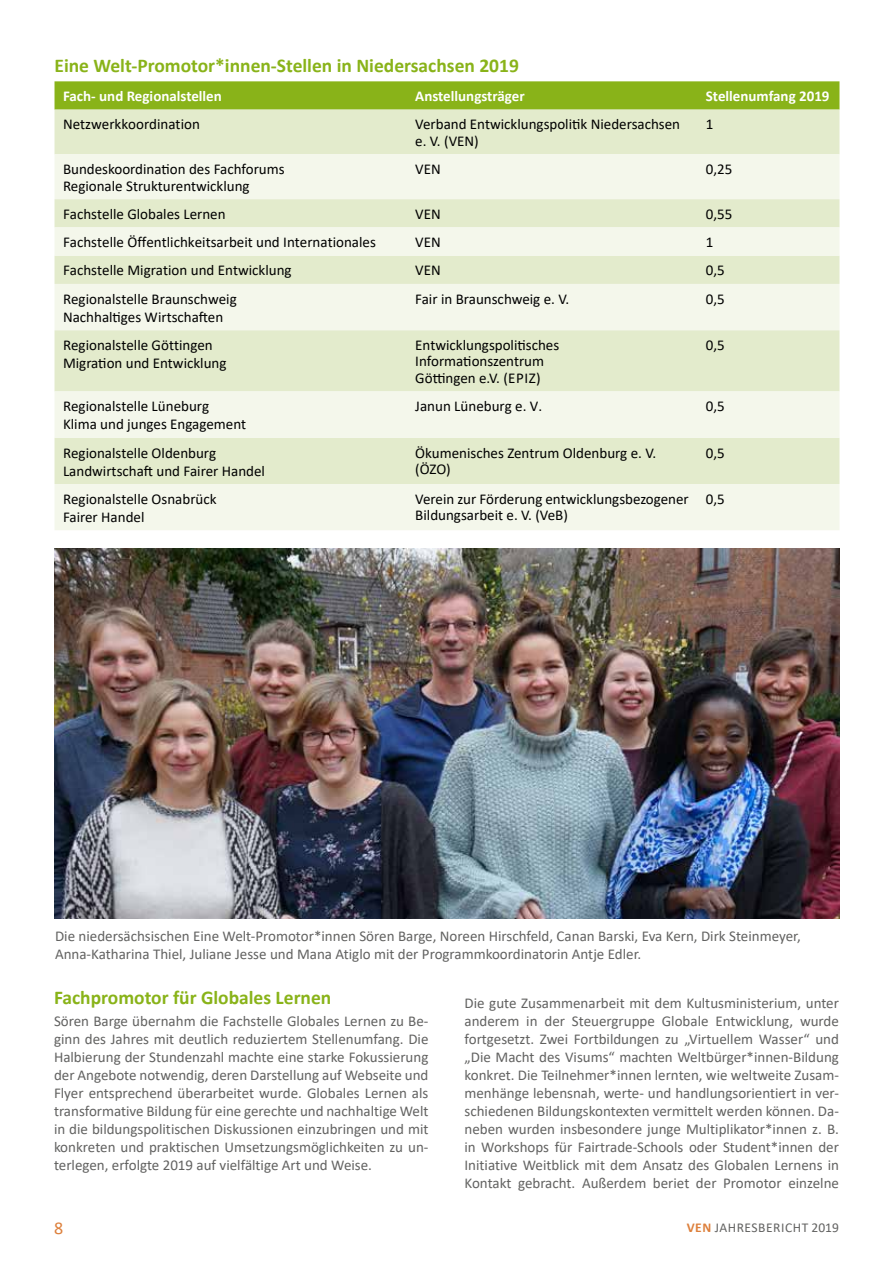
<style>
.page{position:relative;width:893px;height:1263px;background:#fff}
.page>*{position:absolute;margin:0;border:0;box-sizing:border-box;transform-origin:0 0}
.t1{font:700 19.5px "Calibri";color:#89b319}
.t2{font:18px "Calibri";color:#dd803c}
.t3{font:15px/18px "Calibri";color:#626261;text-align:justify}
.t4{font:15px/16.5px "Calibri";color:#000}
.t5{font:700 15px "Calibri";color:#fff}
.t6{font:13.5px "Calibri";letter-spacing:.04em;color:#626261}
.s1{font-weight:700;color:#dd803c}
</style>
<div class="page">
<div style="left:55px;top:81px;width:784px;height:29px;background:#89b319"></div>
<div style="left:55px;top:110px;width:784px;height:44px;background:#e3ebcc"></div>
<svg style="left:55px;top:154px;width:784px;height:376px;background:#ecf1dd"></svg>
<img style="left:55px;top:549px;width:784px;height:369px">
<h1 class="t1" style="left:55px;top:52px;width:466px">Eine Welt-Promotor*innen-Stellen in Niedersachsen 2019</h1>
<p class="t5" style="left:63px;top:86px;width:160px">Fach- und Regionalstellen</p>
<p class="t5" style="left:415px;top:86px;width:111px">Anstellungsträger</p>
<p class="t5" style="left:706px;top:86px;width:125px">Stellenumfang 2019</p>
<p class="t4" style="left:63px;top:116px;width:138px">Netzwerkkoordination</p>
<p class="t4" style="left:415px;top:116px;width:266px">Verband Entwicklungspolitik Niedersachsen e. V. (VEN)</p>
<p class="t4" style="left:706px;top:116px;width:9px">1</p>
<p class="t4" style="left:63px;top:161px;width:223px">Bundeskoordination des Fachforums<br>Regionale Strukturentwicklung</p>
<p class="t4" style="left:415px;top:161px;width:27px">VEN</p>
<p class="t4" style="left:706px;top:161px;width:28px">0,25</p>
<p class="t4" style="left:63px;top:205px;width:164px">Fachstelle Globales Lernen</p>
<p class="t4" style="left:415px;top:205px;width:27px">VEN</p>
<p class="t4" style="left:706px;top:205px;width:28px">0,55</p>
<p class="t4" style="left:63px;top:234px;width:314px">Fachstelle Öffentlichkeitsarbeit und Internationales</p>
<p class="t4" style="left:415px;top:234px;width:27px">VEN</p>
<p class="t4" style="left:706px;top:234px;width:9px">1</p>
<p class="t4" style="left:63px;top:262px;width:230px">Fachstelle Migration und Entwicklung</p>
<p class="t4" style="left:415px;top:262px;width:27px">VEN</p>
<p class="t4" style="left:706px;top:262px;width:20px">0,5</p>
<p class="t4" style="left:63px;top:289px;width:175px;line-height:18px">Regionalstelle Braunschweig<br>Nachhaltiges Wirtschaften</p>
<p class="t4" style="left:415px;top:290px;width:155px">Fair in Braunschweig e. V.</p>
<p class="t4" style="left:706px;top:290px;width:20px">0,5</p>
<p class="t4" style="left:63px;top:336px;width:165px;line-height:18px">Regionalstelle Göttingen<br>Migration und Entwicklung</p>
<p class="t4" style="left:415px;top:336px;width:145px">Entwicklungspolitisches<br>Informationszentrum<br>Göttingen e.V. (Epiz)</p>
<p class="t4" style="left:706px;top:336px;width:20px">0,5</p>
<p class="t4" style="left:63px;top:397px;width:185px;line-height:18px">Regionalstelle Lüneburg<br>Klima und junges Engagement</p>
<p class="t4" style="left:415px;top:398px;width:128px">Janun Lüneburg e. V.</p>
<p class="t4" style="left:706px;top:398px;width:20px">0,5</p>
<p class="t4" style="left:63px;top:443px;width:203px;line-height:18px">Regionalstelle Oldenburg<br>Landwirtschaft und Fairer Handel</p>
<p class="t4" style="left:415px;top:444px;width:242px">Ökumenisches Zentrum Oldenburg e. V. (ÖZO)</p>
<p class="t4" style="left:706px;top:444px;width:20px">0,5</p>
<p class="t4" style="left:63px;top:489px;width:155px;line-height:18px">Regionalstelle Osnabrück<br>Fairer Handel</p>
<p class="t4" style="left:415px;top:490px;width:275px">Verein zur Förderung entwicklungsbezogener<br>Bildungsarbeit e. V. (VeB)</p>
<p class="t4" style="left:706px;top:490px;width:20px">0,5</p>
<p class="t3" style="left:55px;top:927px;width:747px">Die niedersächsischen Eine Welt-Promotor*innen Sören Barge, Noreen Hirschfeld, Canan Barski, Eva Kern, Dirk Steinmeyer,<br>Anna-Katharina Thiel, Juliane Jesse und Mana Atiglo mit der Programmkoordinatorin Antje Edler.</p>
<h1 class="t1" style="left:54px;top:983px;width:279px">Fachpromotor für Globales Lernen</h1>
<p class="t3" style="left:54px;top:1012px;width:376px">Sören Barge übernahm die Fachstelle Globales Lernen zu Be&shy;ginn des Jahres mit deutlich reduziertem Stellenumfang. Die Halbierung der Stundenzahl machte eine starke Fokussierung der Angebote notwendig, deren Darstellung auf Webseite und Flyer entsprechend überarbeitet wurde. Globales Lernen als transformative Bildung für eine gerechte und nachhaltige Welt in die bildungspolitischen Diskussionen einzubringen und mit konkreten und praktischen Umsetzungsmöglichkeiten zu un&shy;terlegen, erfolgte 2019 auf vielfältige Art und Weise.</p>
<p class="t3" style="left:464px;top:994px;width:376px">Die gute Zusammenarbeit mit dem Kultusministerium, unter anderem in der Steuergruppe Globale Entwicklung, wurde fortgesetzt. Zwei Fortbildungen zu „Virtuellem Wasser“ und „Die Macht des Visums“ machten Weltbürger*innen-Bildung konkret. Die Teilnehmer*innen lernten, wie weltweite Zusam&shy;menhänge lebensnah, werte- und handlungsorientiert in ver&shy;schiedenen Bildungskontexten vermittelt werden können. Da&shy;neben wurden insbesondere junge Multiplikator*innen z. B. in Workshops für Fairtrade-Schools oder Student*innen der Initiative Weitblick mit dem Ansatz des Globalen Lernens in Kontakt gebracht. Außerdem beriet der Promotor einzelne</p>
<p class="t2" style="left:54px;top:1215px;width:11px">8</p>
<p class="t6" style="left:687px;top:1218px;width:154px"><span class="s1">ven</span> Jahresbericht 2019</p>
</div>
